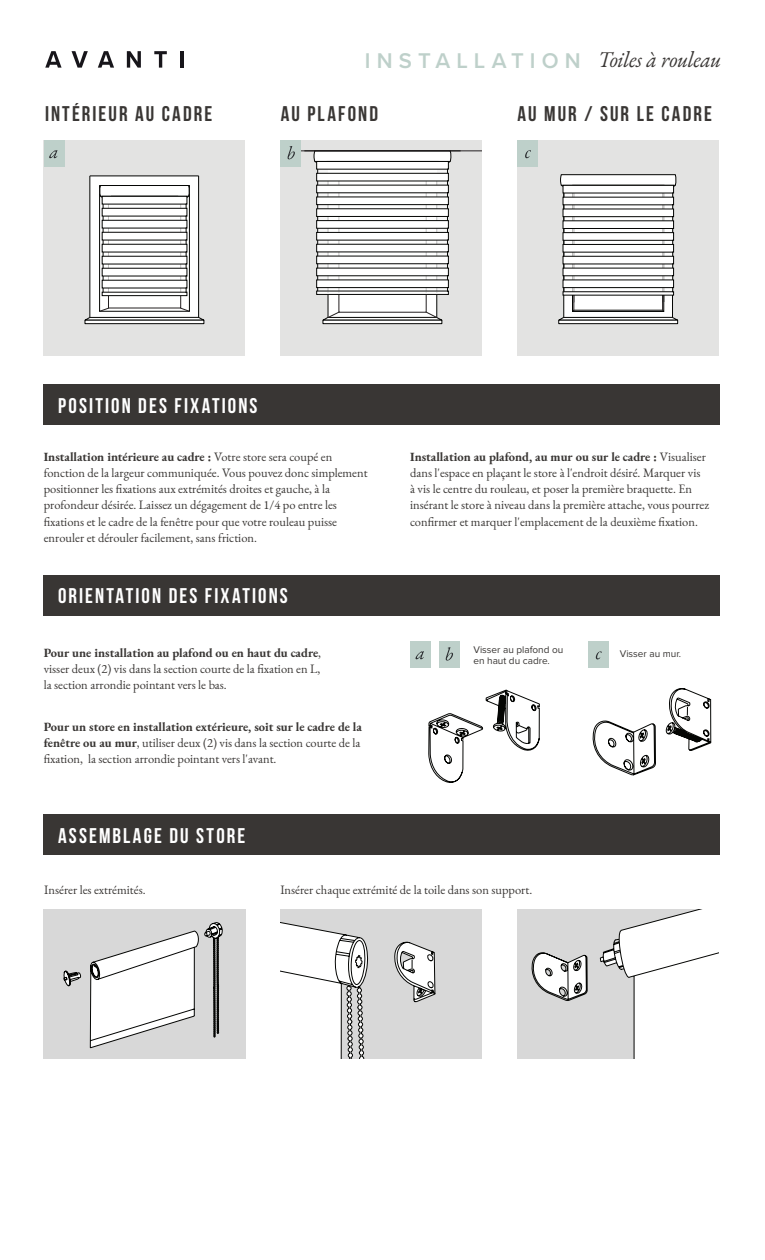
<style>
.page{position:relative;width:765px;height:1260px;background:#fff}
.page>*{position:absolute;margin:0;border:0;box-sizing:border-box;transform-origin:0 0}
.t1{font:italic 22.38px "EB Garamond";letter-spacing:-.015em;color:#393634;scale:.96 1}
.t2{font:600 22.12px "Proxima Nova";letter-spacing:.28em;color:#bed0ca}
.t3{font:700 21.25px "Bebas Neue";letter-spacing:.1em;color:#fff}
.t4{font:700 21.25px "Bebas Neue";letter-spacing:.1em;color:#393634}
.t5{font:12.5px/16.2px "EB Garamond";color:#393634}
.t6{font:10px/11.2px "Proxima Nova";color:#393634}
.s1{font-weight:700}
</style>
<div class="page">
<div style="left:44px;top:140px;width:201px;height:216px;background:#e3e3e2"></div>
<div style="left:281px;top:140px;width:201px;height:216px;background:#e3e3e2"></div>
<div style="left:518px;top:140px;width:201px;height:216px;background:#e3e3e2"></div>
<div style="left:90px;top:176px;width:108px;height:142px;background:#fff"></div>
<hr style="left:198px;top:176px;width:1px;height:141px;background:#040503">
<hr style="left:90px;top:176px;width:1px;height:141px;background:#040503">
<div style="left:85px;top:320px;width:119px;height:4px;border:1px solid #040503"></div>
<hr style="left:90px;top:176px;width:109px;height:1px;background:#040503">
<svg style="left:84px;top:308px;width:121px;height:13px"></svg>
<svg style="left:99px;top:185px;width:91px;height:111px"></svg>
<div style="left:328px;top:160px;width:109px;height:157px;background:#fff"></div>
<hr style="left:437px;top:176px;width:1px;height:142px;background:#040503">
<hr style="left:328px;top:176px;width:1px;height:142px;background:#040503">
<div style="left:323px;top:320px;width:119px;height:4px;border:1px solid #040503"></div>
<svg style="left:322px;top:312px;width:120px;height:9px"></svg>
<svg style="left:314px;top:150px;width:137px;height:145px"></svg>
<div style="left:558px;top:320px;width:120px;height:4px;border:1px solid #040503"></div>
<svg style="left:558px;top:174px;width:120px;height:147px;background:#d0d0d0"></svg>
<svg style="left:592px;top:688px;width:119px;height:88px"></svg>
<svg style="left:428px;top:689px;width:112px;height:94px"></svg>
<div style="left:518px;top:140px;width:20px;height:27px;background:#bed0ca"></div>
<svg style="left:525px;top:150px;width:6px;height:8px"></svg>
<div style="left:588px;top:642px;width:21px;height:26px;background:#bed0ca"></div>
<svg style="left:596px;top:651px;width:6px;height:8px"></svg>
<div style="left:44px;top:814px;width:676px;height:41px;background:#393634"></div>
<div style="left:44px;top:575px;width:676px;height:41px;background:#393634"></div>
<div style="left:44px;top:385px;width:676px;height:40px;background:#393634"></div>
<svg style="left:45px;top:51px;width:17px;height:17px"></svg>
<svg style="left:72px;top:51px;width:16px;height:17px"></svg>
<svg style="left:98px;top:51px;width:16px;height:17px"></svg>
<svg style="left:127px;top:51px;width:14px;height:17px"></svg>
<svg style="left:154px;top:51px;width:13px;height:17px"></svg>
<hr style="left:180px;top:51px;width:4px;height:17px;background:#17151a">
<svg style="left:44px;top:910px;width:201px;height:149px"></svg>
<svg style="left:518px;top:910px;width:201px;height:149px"></svg>
<svg style="left:281px;top:910px;width:201px;height:149px"></svg>
<hr style="left:281px;top:151px;width:201px;height:1px;background:#231f20">
<div style="left:44px;top:140px;width:20px;height:27px;background:#bed0ca"></div>
<svg style="left:49px;top:150px;width:8px;height:8px"></svg>
<div style="left:410px;top:641px;width:21px;height:27px;background:#bed0ca"></div>
<svg style="left:416px;top:651px;width:8px;height:8px"></svg>
<div style="left:281px;top:140px;width:20px;height:27px;background:#bed0ca"></div>
<svg style="left:288px;top:146px;width:7px;height:13px"></svg>
<div style="left:439px;top:642px;width:20px;height:26px;background:#bed0ca"></div>
<svg style="left:446px;top:647px;width:7px;height:14px"></svg>
<p class="t2" style="left:365px;top:44px;width:218px">INSTALLATION</p>
<p class="t1" style="left:598px;top:45px;width:130px">Toiles à rouleau</p>
<p class="t4" style="left:45px;top:102px;width:169px">INTÉRIEUR AU CADRE</p>
<p class="t4" style="left:281px;top:102px;width:99px">AU PLAFOND</p>
<p class="t3" style="left:58px;top:394px;width:201px">POSITION DES FIXATIONS</p>
<p class="t4" style="left:518px;top:102px;width:196px">AU MUR / SUR LE CADRE</p>
<p class="t5" style="left:44px;top:448px;width:325px"><span class="s1">Installation intérieure au cadre :</span> Votre store sera coupé en fonction de la largeur communiquée. Vous pouvez donc simplement positionner les fixations aux extrémités droites et gauche, à la profondeur désirée. Laissez un dégagement de 1/4 po entre les fixations et le cadre de la fenêtre pour que votre rouleau puisse enrouler et dérouler facilement, sans friction.</p>
<p class="t5" style="left:410px;top:448px;width:301px"><span class="s1">Installation au plafond, au mur ou sur le cadre :</span> Visualiser dans l'espace en plaçant le store à l'endroit désiré. Marquer vis<br>à vis le centre du rouleau, et poser la première braquette. En insérant le store à niveau dans la première attache, vous pourrez confirmer et marquer l'emplacement de la deuxième fixation.</p>
<p class="t3" style="left:58px;top:584px;width:231px">ORIENTATION DES FIXATIONS</p>
<p class="t5" style="left:44px;top:644px;width:279px;text-align:justify"><span class="s1">Pour une installation au plafond ou en haut du cadre</span>, visser deux (2) vis dans la section courte de la fixation en L, la section arrondie pointant vers le bas.</p>
<p class="t5" style="left:44px;top:718px;width:320px;text-align:justify"><span class="s1">Pour un store en installation extérieure, soit sur le cadre de la fenêtre ou au mur</span>, utiliser deux (2) vis dans la section courte de la fixation, la section arrondie pointant vers l'avant.</p>
<p class="t3" style="left:58px;top:824px;width:189px">ASSEMBLAGE DU STORE</p>
<p class="t6" style="left:473px;top:644px;width:91px">Visser au plafond ou en haut du cadre.</p>
<p class="t6" style="left:620px;top:648px;width:63px">Visser au mur.</p>
<p class="t5" style="left:44px;top:882px;width:103px">Insérer les extrémités.</p>
<p class="t5" style="left:280px;top:882px;width:253px">Insérer chaque extrémité de la toile dans son support.</p>
</div>
